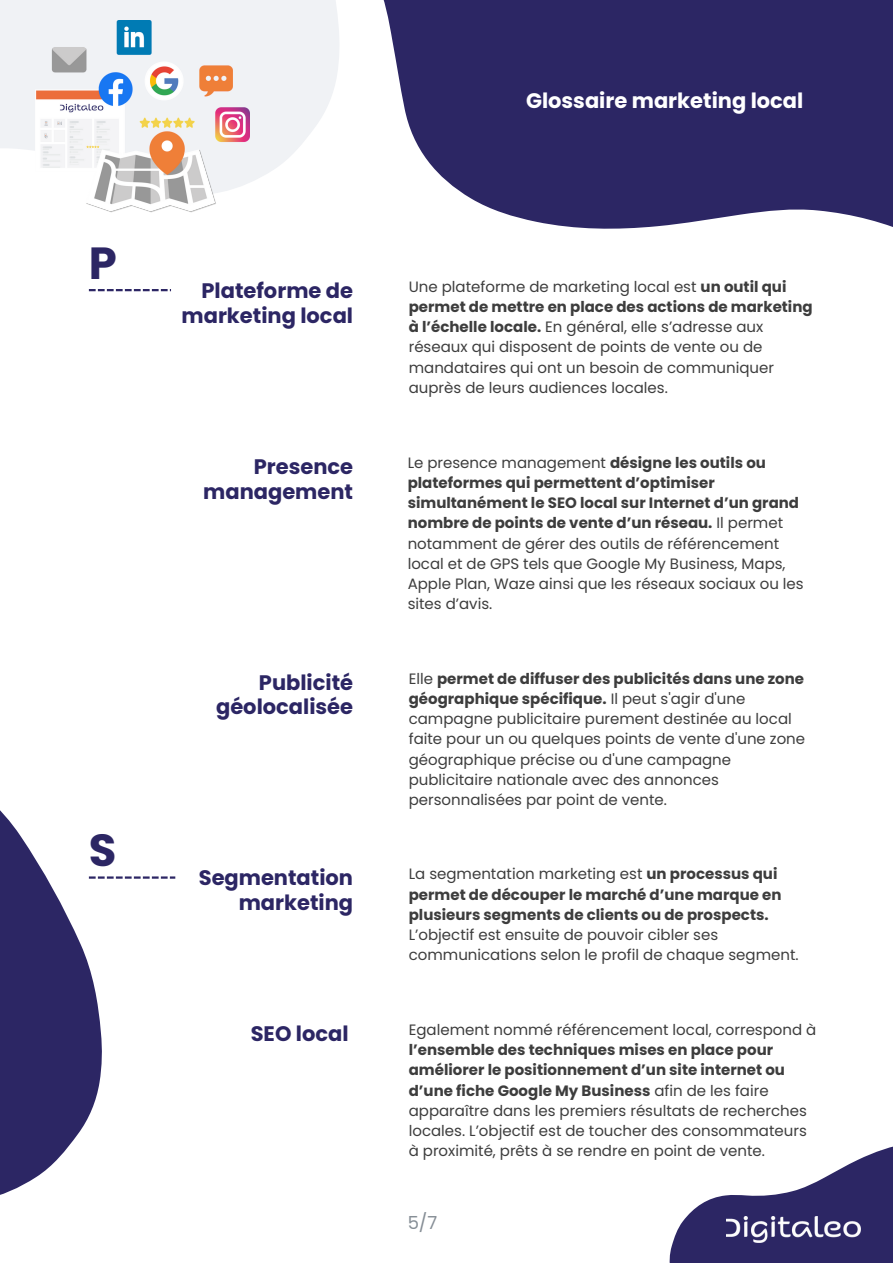
<style>
.page{position:relative;width:893px;height:1264px;background:#fff}
.page>*{position:absolute;margin:0;border:0;box-sizing:border-box;transform-origin:0 0}
.t1{font:700 45px "Poppins";color:#2c2664}
.t2{font:700 21px/24.8px "Poppins";color:#2c2664;text-align:right}
.t3{font:700 21px "Poppins";color:#fff}
.t4{font:18px "Poppins";color:#868e96}
.t5{font:15px/20.2px "Poppins";color:#3d3d3d}
.s1{font-weight:700}
</style>
<div class="page">
<svg style="left:669px;top:1147px;width:223px;height:115px;fill:#2c2664"></svg>
<img style="left:726px;top:1216px;width:133px;height:26px">
<svg style="left:0;top:0;width:111px;height:292px"></svg>
<svg style="left:89px;top:289px;width:22px;height:2px"></svg>
<svg style="left:0;top:810px;width:176px;height:385px"></svg>
<svg style="left:111px;top:0;width:781px;height:292px;fill:#2c2664"></svg>
<img style="left:36px;top:20px;width:213px;height:192px">
<p class="t1" style="left:89px;top:232px;width:30px">P</p>
<p class="t1" style="left:89px;top:819px;width:29px">S</p>
<p class="t3" style="left:526px;top:86px;width:279px">Glossaire marketing local</p>
<p class="t2" style="left:181px;top:278px;width:173px">Plateforme de marketing local</p>
<p class="t2" style="left:203px;top:454px;width:151px">Presence management</p>
<p class="t5" style="left:409px;top:276px;width:405px">Une plateforme de marketing local est <span class="s1">un outil qui permet de mettre en place des actions de marketing à l’échelle locale.</span> En général, elle s’adresse aux réseaux qui disposent de points de vente ou de mandataires qui ont un besoin de communiquer auprès de leurs audiences locales.</p>
<p class="t5" style="left:407px;top:452px;width:397px">Le presence management <span class="s1">désigne les outils ou plateformes qui permettent d’optimiser simultanément le SEO local sur Internet d’un grand nombre de points de vente d’un réseau.</span> Il permet notamment de gérer des outils de référencement local et de GPS tels que Google My Business, Maps, Apple Plan, Waze ainsi que les réseaux sociaux ou les sites d’avis.</p>
<p class="t2" style="left:216px;top:670px;width:138px">Publicité géolocalisée</p>
<p class="t5" style="left:409px;top:668px;width:398px">Elle <span class="s1">permet de diffuser des publicités dans une zone géographique spécifique.</span> Il peut s'agir d'une campagne publicitaire purement destinée au local faite pour un ou quelques points de vente d'une zone géographique précise ou d'une campagne publicitaire nationale avec des annonces personnalisées par point de vente.</p>
<p class="t2" style="left:199px;top:865px;width:156px">Segmentation marketing</p>
<p class="t5" style="left:409px;top:864px;width:391px">La segmentation marketing est <span class="s1">un processus qui permet de découper le marché d’une marque en plusieurs segments de clients ou de prospects.<br></span>L’objectif est ensuite de pouvoir cibler ses communications selon le profil de chaque segment.</p>
<p class="t2" style="left:251px;top:1021px;width:99px">SEO local</p>
<p class="t5" style="left:409px;top:1019px;width:409px">Egalement nommé référencement local, correspond à <span class="s1">l’ensemble des techniques mises en place pour améliorer le positionnement d’un site internet ou d’une fiche Google My Business</span> afin de les faire apparaître dans les premiers résultats de recherches locales. L’objectif est de toucher des consommateurs à proximité, prêts à se rendre en point de vente.</p>
<p class="t4" style="left:407px;top:1209px;width:31px">5/7</p>
</div>
